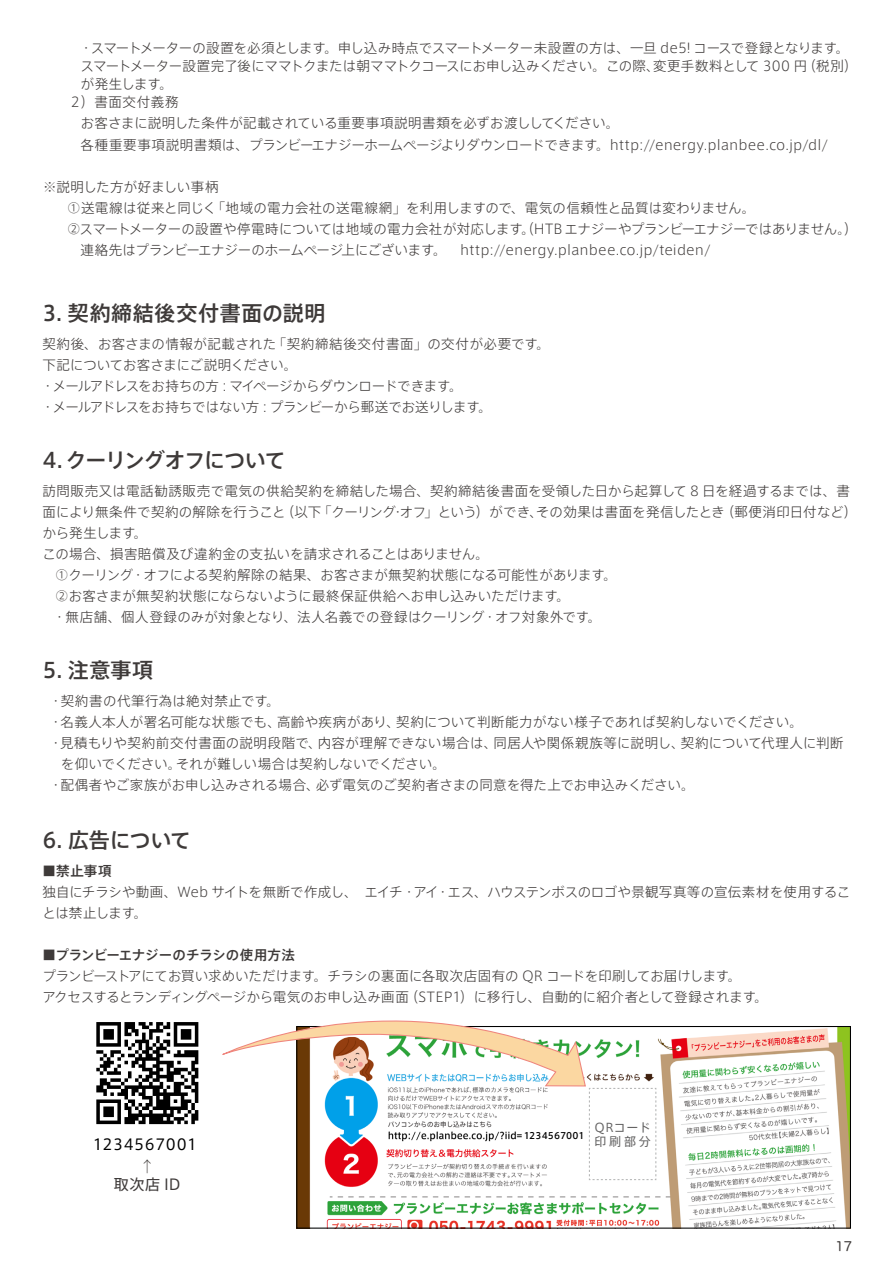
<style>
.page{position:relative;width:893px;height:1263px;background:#fff}
.page>*{position:absolute;margin:0;border:0;box-sizing:border-box;transform-origin:0 0}
.t1{font:500 21px "Axis Std";letter-spacing:.03em;color:#3e3a39}
.t2{font:500 21px "Axis Std";letter-spacing:-.02em;color:#3e3a39}
.t3{font:500 21px "Axis Std";letter-spacing:-.05em;color:#3e3a39}
.t4{font:15px "Axis Std";letter-spacing:.04em;color:#000}
.t5{font:15px "Axis Std";color:#3e3a39}
.t6{font:15px "Koz Min Pr 6 N";color:#3e3a39}
.t7{font:300 13.5px/21px "Axis Std";color:#3e3a39}
.t8{font:300 13.5px "Axis Std";letter-spacing:.025em;color:#3e3a39}
.t9{font:300 13.5px "Axis Std";letter-spacing:-.02em;color:#3e3a39}
.t10{font:500 13.5px "Axis Std";letter-spacing:-.01em;color:#3e3a39}
.t11{font:300 13.5px "Axis Std";letter-spacing:.035em;color:#3e3a39}
.t12{font:12.75px "Hira Maru Pro W4";color:#3e3a39}
.t13{font:12px/14.4px "Axis Std";letter-spacing:.035em;color:#656464}
.t14{font:500 9px "Axis Std";letter-spacing:.01em;color:#000}
</style>
<div class="page">
<img style="left:298px;top:1028px;width:551px;height:199px">
<svg style="left:96px;top:1022px;width:102px;height:102px"></svg>
<svg style="left:222px;top:1020px;width:435px;height:161px"></svg>
<p class="t9" style="left:80px;top:38px;width:771px">・スマートメーターの設置を必須とします。申し込み時点でスマートメーター未設置の方は、一旦 de5! コースで登録となります。</p>
<p class="t7" style="left:81px;top:55px;width:779px">スマートメーター設置完了後にママトクまたは朝ママトクコースにお申し込みください。この際、変更手数料として 300 円（税別）</p>
<p class="t7" style="left:81px;top:73px;width:94px">が発生します。</p>
<p class="t7" style="left:69px;top:91px;width:112px">２）書面交付義務</p>
<p class="t7" style="left:81px;top:112px;width:749px">お客さまに説明した条件が記載されている重要事項説明書類を必ずお渡ししてください。<br>各種重要事項説明書類は、プランビーエナジーホームページよりダウンロードできます。http://energy.planbee.co.jp/dl/</p>
<p class="t7" style="left:67px;top:175px;width:792px;text-indent:-24px">※説明した方が好ましい事柄<br>①送電線は従来と同じく「地域の電力会社の送電線網」を利用しますので、電気の信頼性と品質は変わりません。<br>②スマートメーターの設置や停電時については地域の電力会社が対応します。（HTBエナジーやプランビーエナジーではありません。）　連絡先はプランビーエナジーのホームページ上にございます。　http://energy.planbee.co.jp/teiden/</p>
<h1 class="t1" style="left:43px;top:297px;width:284px">3. 契約締結後交付書面の説明</h1>
<p class="t7" style="left:41px;top:333px;width:510px">契約後、お客さまの情報が記載された「契約締結後交付書面」の交付が必要です。下記についてお客さまにご説明ください。<br>・メールアドレスをお持ちの方：マイページからダウンロードできます。<br>・メールアドレスをお持ちではない方：プランビーから郵送でお送りします。</p>
<h1 class="t3" style="left:43px;top:444px;width:245px">4. クーリングオフについて</h1>
<p class="t8" style="left:43px;top:481px;width:809px">訪問販売又は電話勧誘販売で電気の供給契約を締結した場合、契約締結後書面を受領した日から起算して 8 日を経過するまでは、書</p>
<p class="t7" style="left:43px;top:501px;width:816px">面により無条件で契約の解除を行うこと（以下「クーリング・オフ」という）ができ、その効果は書面を発信したとき（郵便消印日付など）</p>
<p class="t9" style="left:43px;top:523px;width:106px">から発生します。</p>
<p class="t7" style="left:43px;top:543px;width:448px">この場合、損害賠償及び違約金の支払いを請求されることはありません。</p>
<p class="t7" style="left:55px;top:564px;width:563px">①クーリング・オフによる契約解除の結果、お客さまが無契約状態になる可能性があります。</p>
<p class="t7" style="left:55px;top:585px;width:516px">②お客さまが無契約状態にならないように最終保証供給へお申し込みいただけます。</p>
<p class="t7" style="left:53px;top:606px;width:550px">・無店舗、個人登録のみが対象となり、法人名義での登録はクーリング・オフ対象外です。</p>
<h1 class="t2" style="left:43px;top:654px;width:112px">5. 注意事項</h1>
<p class="t11" style="left:49px;top:691px;width:232px">・契約書の代筆行為は絶対禁止です。</p>
<p class="t7" style="left:49px;top:711px;width:755px">・名義人本人が署名可能な状態でも、高齢や疾病があり、契約について判断能力がない様子であれば契約しないでください。</p>
<p class="t8" style="left:49px;top:733px;width:796px">・見積もりや契約前交付書面の説明段階で、内容が理解できない場合は、同居人や関係親族等に説明し、契約について代理人に判断</p>
<p class="t7" style="left:61px;top:753px;width:386px">を仰いでください。それが難しい場合は契約しないでください。</p>
<p class="t7" style="left:49px;top:774px;width:647px">・配偶者やご家族がお申し込みされる場合、必ず電気のご契約者さまの同意を得た上でお申込みください。</p>
<h1 class="t2" style="left:43px;top:824px;width:150px">6. 広告について</h1>
<p class="t10" style="left:43px;top:861px;width:71px">■禁止事項</p>
<p class="t7" style="left:43px;top:880px;width:809px">独自にチラシや動画、Web サイトを無断で作成し、　エイチ・アイ・エス、ハウステンボスのロゴや景観写真等の宣伝素材を使用することは禁止します。</p>
<p class="t10" style="left:43px;top:945px;width:254px">■プランビーエナジーのチラシの使用方法</p>
<p class="t7" style="left:43px;top:964px;width:727px">プランビーストアにてお買い求めいただけます。チラシの裏面に各取次店固有の QR コードを印刷してお届けします。<br>アクセスするとランディングページから電気のお申し込み画面（STEP1）に移行し、自動的に紹介者として登録されます。</p>
<p class="t4" style="left:93px;top:1132px;width:106px">1234567001</p>
<p class="t6" style="left:140px;top:1158px;width:16px">↑</p>
<p class="t5" style="left:114px;top:1173px;width:68px">取次店 ID</p>
<p class="t14" style="left:524px;top:1129px;width:62px">1234567001</p>
<p class="t13" style="left:594px;top:1119px;width:58px">QRコード印刷部分</p>
<p class="t12" style="left:835px;top:1235px;width:18px">17</p>
</div>
